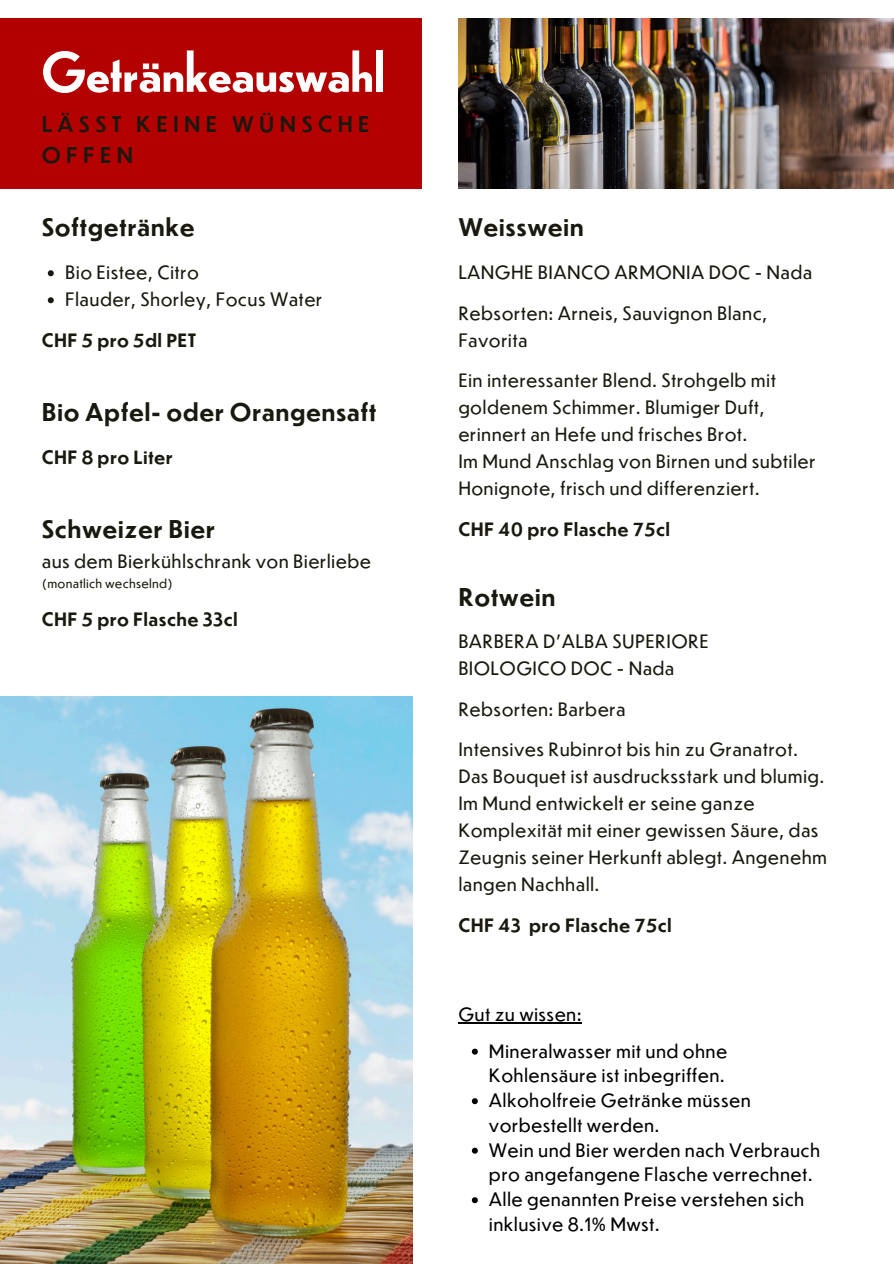
<style>
.page{position:relative;width:894px;height:1264px;background:#fff}
.page>*{position:absolute;margin:0;border:0;box-sizing:border-box;transform-origin:0 0}
.t1{font:500 52.95px "Dunbar Low";color:#fff}
.t2{font:700 24px "Dunbar Text";letter-spacing:.02em;color:#191910}
.t3{font:500 21.15px/31.8px "Dunbar Text";letter-spacing:.25em;color:#191910}
.t4{font:18px/27px "Dunbar Text";letter-spacing:.02em;color:#191910}
.t5{font:18px/24.8px "Dunbar Text";letter-spacing:.02em;color:#000}
.t6{font:700 18px "Dunbar Text";letter-spacing:.02em;color:#191910}
.t7{font:12px "Dunbar Text";letter-spacing:.02em;color:#191910}
</style>
<div class="page">
<img style="left:0;top:696px;width:412px;height:567px">
<div style="left:0;top:18px;width:422px;height:170px;background:#b30000"></div>
<svg style="left:48px;top:270px;width:6px;height:6px"></svg>
<svg style="left:48px;top:297px;width:6px;height:6px"></svg>
<img style="left:458px;top:18px;width:435px;height:170px">
<hr style="left:458px;top:1022px;width:124px;height:1px;background:#000">
<svg style="left:471px;top:1048px;width:6px;height:6px"></svg>
<svg style="left:471px;top:1098px;width:6px;height:6px"></svg>
<svg style="left:471px;top:1147px;width:6px;height:6px"></svg>
<svg style="left:471px;top:1197px;width:6px;height:6px"></svg>
<p class="t1" style="left:42px;top:35px;width:344px">Getränkeauswahl</p>
<h1 class="t3" style="left:42px;top:107px;width:329px">LÄSST KEINE WÜNSCHE<br>OFFEN</h1>
<h4 class="t2" style="left:42px;top:211px;width:154px">Softgetränke</h4>
<p class="t4" style="left:65px;top:258px;width:135px">Bio Eistee, Citro</p>
<p class="t4" style="left:65px;top:285px;width:259px">Flauder, Shorley, Focus Water</p>
<p class="t6" style="left:42px;top:327px;width:156px">CHF 5 pro 5dl PET</p>
<h4 class="t2" style="left:42px;top:395px;width:336px">Bio Apfel- oder Orangensaft</h4>
<h3 class="t6" style="left:42px;top:444px;width:132px">CHF 8 pro Liter</h3>
<h2 class="t2" style="left:42px;top:512px;width:175px">Schweizer Bier</h2>
<h3 class="t4" style="left:42px;top:546px;width:331px">aus dem Bierkühlschrank von Bierliebe</h3>
<p class="t7" style="left:42px;top:575px;width:133px">(monatlich wechselnd)</p>
<p class="t6" style="left:42px;top:607px;width:197px">CHF 5 pro Flasche 33cl</p>
<h4 class="t2" style="left:458px;top:211px;width:127px">Weisswein</h4>
<h3 class="t4" style="left:458px;top:258px;width:355px">LANGHE BIANCO ARMONIA DOC - Nada</h3>
<p class="t4" style="left:458px;top:298px;width:310px">Rebsorten: Arneis, Sauvignon Blanc,<br>Favorita</p>
<p class="t4" style="left:458px;top:366px;width:319px">Ein interessanter Blend. Strohgelb mit goldenem Schimmer. Blumiger Duft, erinnert an Hefe und frisches Brot.</p>
<p class="t4" style="left:458px;top:447px;width:358px">Im Mund Anschlag von Birnen und subtiler<br>Honignote, frisch und differenziert.</p>
<p class="t6" style="left:458px;top:516px;width:213px">CHF 40 pro Flasche 75cl</p>
<h4 class="t2" style="left:458px;top:580px;width:99px">Rotwein</h4>
<h3 class="t4" style="left:458px;top:627px;width:252px">BARBERA D'ALBA SUPERIORE</h3>
<p class="t4" style="left:458px;top:654px;width:217px">BIOLOGICO DOC - Nada</p>
<p class="t4" style="left:458px;top:694px;width:169px">Rebsorten: Barbera</p>
<p class="t4" style="left:458px;top:735px;width:341px">Intensives Rubinrot bis hin zu Granatrot.</p>
<p class="t4" style="left:458px;top:762px;width:370px">Das Bouquet ist ausdrucksstark und blumig.<br>Im Mund entwickelt er seine ganze Komplexität mit einer gewissen Säure, das Zeugnis seiner Herkunft ablegt. Angenehm langen Nachhall.</p>
<p class="t6" style="left:458px;top:912px;width:215px">CHF 43 pro Flasche 75cl</p>
<p class="t5" style="left:458px;top:1000px;width:125px">Gut zu wissen:</p>
<p class="t5" style="left:489px;top:1037px;width:240px">Mineralwasser mit und ohne<br>Kohlensäure ist inbegriffen.</p>
<p class="t5" style="left:489px;top:1087px;width:263px">Alkoholfreie Getränke müssen vorbestellt werden.</p>
<p class="t5" style="left:489px;top:1136px;width:333px">Wein und Bier werden nach Verbrauch pro angefangene Flasche verrechnet.</p>
<p class="t5" style="left:489px;top:1186px;width:317px">Alle genannten Preise verstehen sich inklusive 8.1% Mwst.</p>
</div>
